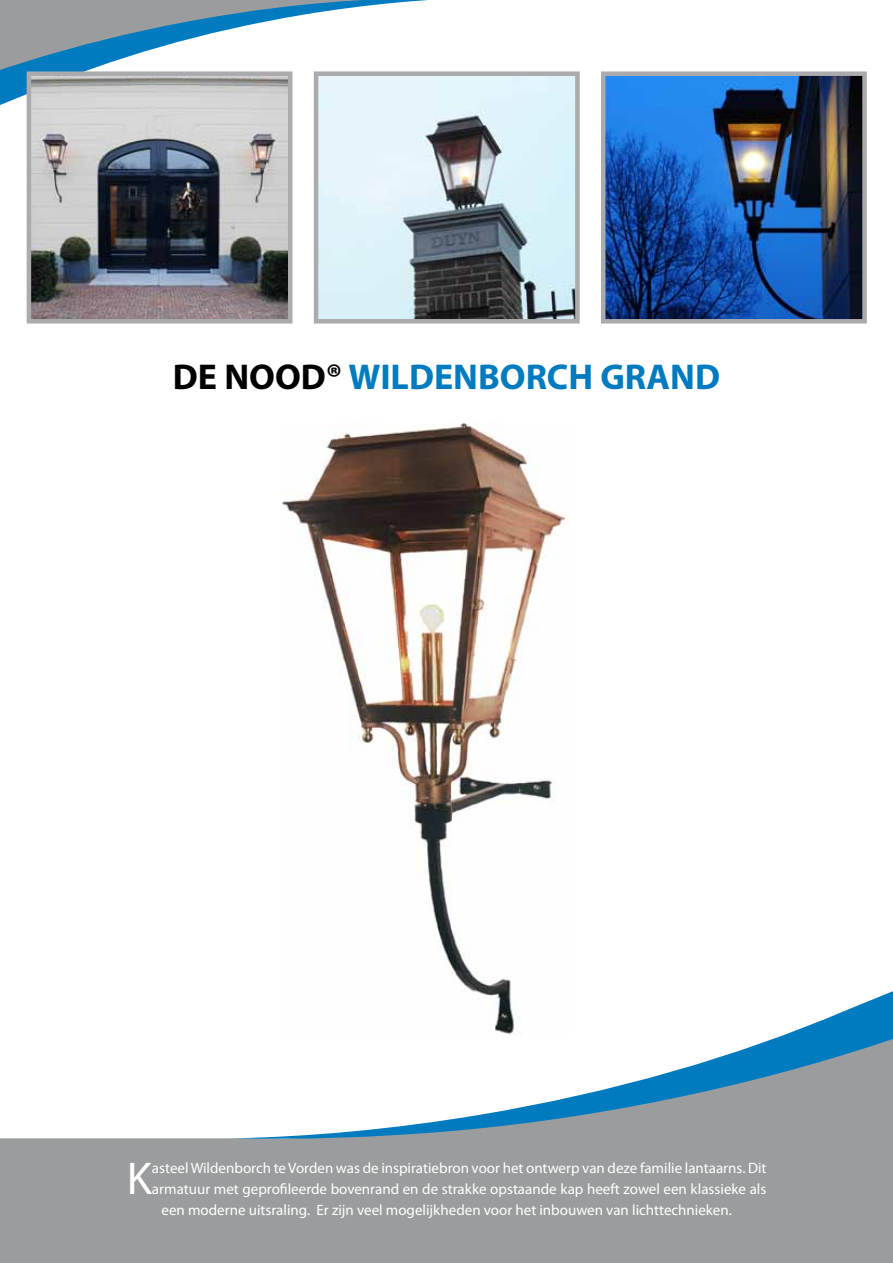
<style>
.page{position:relative;width:893px;height:1263px;background:#fff}
.page>*{position:absolute;margin:0;border:0;box-sizing:border-box;transform-origin:0 0}
.t1{font:46.2px "Myriad Pro";color:#fff}
.t2{font:700 36px "Myriad Pro";color:#007bc0}
.t3{font:15px "Myriad Pro";color:#fff}
.s1{color:#000}
</style>
<div class="page">
<div style="left:234px;top:1140px;width:659px;height:123px;background:#9a9c9d"></div>
<div style="left:0;top:1138px;width:234px;height:125px;background:#9a9c9d"></div>
<svg style="left:232px;top:1011px;width:661px;height:129px"></svg>
<svg style="left:845px;top:991px;width:48px;height:44px"></svg>
<svg style="left:0;top:0;width:428px;height:110px"></svg>
<img style="left:281px;top:423px;width:288px;height:612px">
<img style="left:32px;top:76px;width:255px;height:243px">
<div style="left:27px;top:71px;width:265px;height:253px;border:4px solid #ababad"></div>
<img style="left:606px;top:76px;width:256px;height:243px">
<div style="left:601px;top:71px;width:266px;height:253px;border:4px solid #ababad"></div>
<img style="left:319px;top:76px;width:256px;height:243px">
<div style="left:314px;top:71px;width:266px;height:253px;border:4px solid #ababad"></div>
<h2 class="t2" style="left:173px;top:353px;width:549px"><span class="s1">DE NOOD®</span> WILDENBORCH GRAND</h2>
<h1 class="t1" style="left:127px;top:1150px;width:27px">K</h1>
<p class="t3" style="left:152px;top:1158px;width:616px">asteel Wildenborch te Vorden was de inspiratiebron voor het ontwerp van deze familie lantaarns. Dit</p>
<p class="t3" style="left:152px;top:1179px;width:616px">armatuur met geprofileerde bovenrand en de strakke opstaande kap heeft zowel een klassieke als</p>
<p class="t3" style="left:162px;top:1200px;width:572px">een moderne uitsraling. Er zijn veel mogelijkheden voor het inbouwen van lichttechnieken.</p>
</div>
